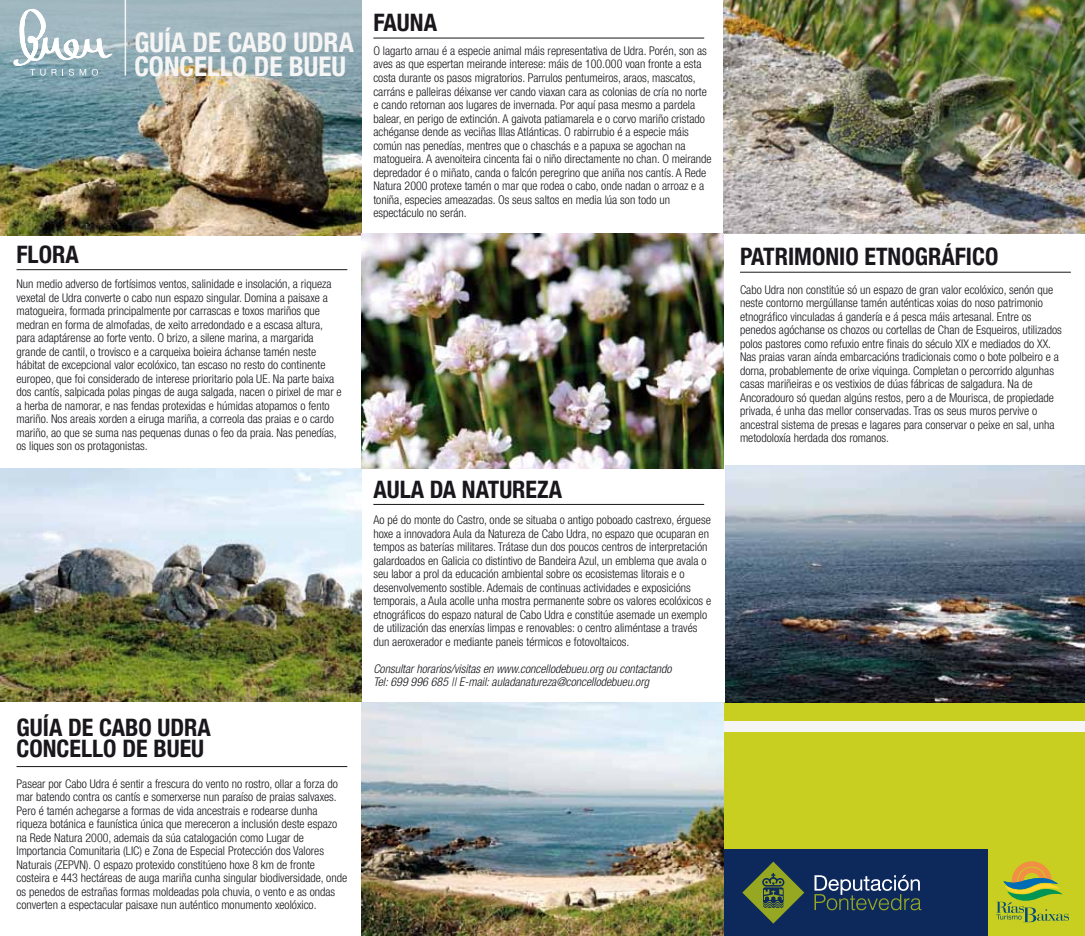
<style>
.page{position:relative;width:1085px;height:936px;background:#fff}
.page>*{position:absolute;margin:0;border:0;box-sizing:border-box;transform-origin:0 0}
.t1{font:700 condensed 27.15px/23.7px "Helvetica Neue LT Com";color:#f6f5f5}
.t2{font:700 condensed 24px/21px "Helvetica Neue LT Com";color:#1a171c}
.t3{font:300 condensed 12px/13.5px "Helvetica Neue LT Com";color:#1a171c}
.t4{font:italic 300 condensed 12px/13.5px "Helvetica Neue LT Com";color:#1a171c}
</style>
<div class="page">
<img style="left:0;top:79px;width:361px;height:157px">
<hr style="left:17px;top:766px;width:330px;height:1px;background:#1a171c">
<div style="left:723px;top:702px;width:361px;height:233px;background:#c9cf20"></div>
<div style="left:722px;top:849px;width:265px;height:86px;background:#0d295c"></div>
<svg style="left:742px;top:861px;width:62px;height:62px"></svg>
<svg style="left:814px;top:874px;width:107px;height:36px"></svg>
<svg style="left:996px;top:861px;width:72px;height:61px"></svg>
<div style="left:721px;top:721px;width:363px;height:11px;background:#f6f5f5"></div>
<hr style="left:373px;top:504px;width:331px;height:1px;background:#1a171c">
<hr style="left:17px;top:269px;width:330px;height:1px;background:#1a171c">
<hr style="left:740px;top:272px;width:330px;height:1px;background:#1a171c">
<svg style="left:0;top:0;width:361px;height:79px;background:#99afb6"></svg>
<hr style="left:373px;top:38px;width:331px;height:1px;background:#1a171c">
<img style="left:723px;top:0;width:361px;height:234px">
<img style="left:361px;top:702px;width:362px;height:233px">
<img style="left:0;top:468px;width:361px;height:233px">
<img style="left:725px;top:466px;width:359px;height:236px">
<img style="left:361px;top:234px;width:362px;height:234px">
<svg style="left:12px;top:8px;width:101px;height:68px"></svg>
<hr style="left:125px;top:0;width:1px;height:76px;background:#f6f5f5">
<h1 class="t1" style="left:134px;top:31px;width:221px">GUÍA DE CABO UDRA<br>CONCELLO DE BUEU</h1>
<h2 class="t2" style="left:17px;top:244px;width:64px">FLORA</h2>
<p class="t3" style="left:17px;top:277px;width:327px">Nun medio adverso de fortísimos ventos, salinidade e insolación, a riqueza vexetal de Udra converte o cabo nun espazo singular. Domina a paisaxe a matogueira, formada principalmente por carrascas e toxos mariños que medran en forma de almofadas, de xeito arredondado e a escasa altura, para adaptárense ao forte vento. O brizo, a silene marina, a margarida grande de cantil, o trovisco e a carqueixa boieira áchanse tamén neste hábitat de excepcional valor ecolóxico, tan escaso no resto do continente europeo, que foi considerado de interese prioritario pola UE. Na parte baixa dos cantís, salpicada polas pingas de auga salgada, nacen o pirixel de mar e a herba de namorar, e nas fendas protexidas e húmidas atopamos o fento mariño. Nos areais xorden a eiruga mariña, a correola das praias e o cardo mariño, ao que se suma nas pequenas dunas o feo da praia. Nas penedías, os liques son os protagonistas.</p>
<h2 class="t2" style="left:17px;top:716px;width:196px">GUÍA DE CABO UDRA<br>CONCELLO DE BUEU</h2>
<p class="t3" style="left:17px;top:776px;width:332px">Pasear por Cabo Udra é sentir a frescura do vento no rostro, ollar a forza do mar batendo contra os cantís e somerxerse nun paraíso de praias salvaxes.<br>Pero é tamén achegarse a formas de vida ancestrais e rodearse dunha riqueza botánica e faunística única que mereceron a inclusión deste espazo na Rede Natura 2000, ademais da súa catalogación como Lugar de Importancia Comunitaria (LIC) e Zona de Especial Protección dos Valores Naturais (ZEPVN). O espazo protexido constitúeno hoxe 8 km de fronte costeira e 443 hectáreas de auga mariña cunha singular biodiversidade, onde os penedos de estrañas formas moldeadas pola chuvia, o vento e as ondas converten a espectacular paisaxe nun auténtico monumento xeolóxico.</p>
<h2 class="t2" style="left:373px;top:12px;width:65px">FAUNA</h2>
<p class="t3" style="left:373px;top:44px;width:340px">O lagarto arnau é a especie animal máis representativa de Udra. Porén, son as aves as que espertan meirande interese: máis de 100.000 voan fronte a esta costa durante os pasos migratorios. Parrulos pentumeiros, araos, mascatos, carráns e palleiras déixanse ver cando viaxan cara as colonias de cría no norte e cando retornan aos lugares de invernada. Por aquí pasa mesmo a pardela balear, en perigo de extinción. A gaivota patiamarela e o corvo mariño cristado achéganse dende as veciñas Illas Atlánticas. O rabirrubio é a especie máis común nas penedías, mentres que o chaschás e a papuxa se agochan na matogueira. A avenoiteira cincenta fai o niño directamente no chan. O meirande depredador é o miñato, canda o falcón peregrino que aniña nos cantís. A Rede Natura 2000 protexe tamén o mar que rodea o cabo, onde nadan o arroaz e a toniña, especies ameazadas. Os seus saltos en media lúa son todo un espectáculo no serán.</p>
<h2 class="t2" style="left:373px;top:478px;width:190px">AULA DA NATUREZA</h2>
<p class="t3" style="left:373px;top:513px;width:339px">Ao pé do monte do Castro, onde se situaba o antigo poboado castrexo, érguese hoxe a innovadora Aula da Natureza de Cabo Udra, no espazo que ocuparan en tempos as baterías militares. Trátase dun dos poucos centros de interpretación galardoados en Galicia co distintivo de Bandeira Azul, un emblema que avala o seu labor a prol da educación ambiental sobre os ecosistemas litorais e o desenvolvemento sostible. Ademais de continuas actividades e exposicións temporais, a Aula acolle unha mostra permanente sobre os valores ecolóxicos e etnográficos do espazo natural de Cabo Udra e constitúe asemade un exemplo de utilización das enerxías limpas e renovables: o centro aliméntase a través dun aeroxerador e mediante paneis térmicos e fotovoltaicos.</p>
<p class="t4" style="left:373px;top:662px;width:300px">Consultar horarios/visitas en www.concellodebueu.org ou contactando<br>Tel: 699 996 685 || E-mail: auladanatureza@concellodebueu.org</p>
<h2 class="t2" style="left:740px;top:246px;width:260px">PATRIMONIO ETNOGRÁFICO</h2>
<p class="t3" style="left:740px;top:282px;width:323px">Cabo Udra non constitúe só un espazo de gran valor ecolóxico, senón que neste contorno mergúllanse tamén auténticas xoias do noso patrimonio etnográfico vinculadas á gandería e á pesca máis artesanal. Entre os penedos agóchanse os chozos ou cortellas de Chan de Esqueiros, utilizados polos pastores como refuxio entre finais do século XIX e mediados do XX.<br>Nas praias varan aínda embarcacións tradicionais como o bote polbeiro e a dorna, probablemente de orixe viquinga. Completan o percorrido algunhas casas mariñeiras e os vestixios de dúas fábricas de salgadura. Na de Ancoradouro só quedan algúns restos, pero a de Mourisca, de propiedade privada, é unha das mellor conservadas. Tras os seus muros pervive o ancestral sistema de presas e lagares para conservar o peixe en sal, unha metodoloxía herdada dos romanos.</p>
</div>
